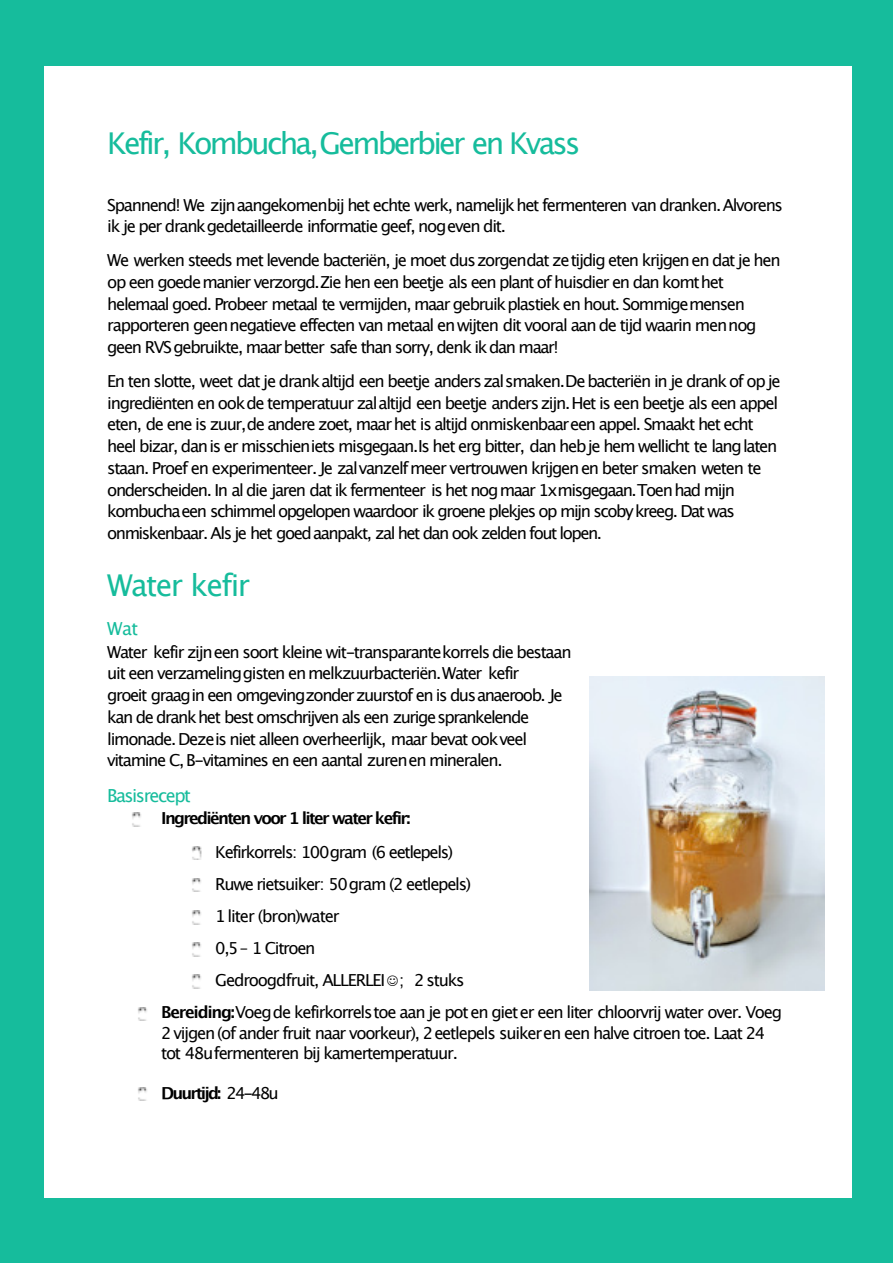
<style>
.page{position:relative;width:893px;height:1263px;background:#fff}
.page>*{position:absolute;margin:0;border:0;box-sizing:border-box;transform-origin:0 0}
.t1{font:30px "Lucida Grande";letter-spacing:-.095em;color:#16bc9c}
.t2{font:30px "Lucida Grande";letter-spacing:-.055em;color:#16bc9c}
.t3{font:18px "Lucida Grande";letter-spacing:-.08em;color:#16bc9c}
.t4{font:16.5px/21.8px "Lucida Grande";letter-spacing:-.08em;color:#000}
.t5{font:700 16.5px "Lucida Grande";letter-spacing:-.105em;color:#000}
.s1{font-weight:700}
.s2{font-weight:400}
</style>
<div class="page">
<img style="left:589px;top:676px;width:236px;height:314px">
<img style="left:132px;top:813px;width:9px;height:13px">
<img style="left:192px;top:846px;width:10px;height:14px">
<img style="left:192px;top:878px;width:9px;height:14px">
<img style="left:192px;top:910px;width:9px;height:14px">
<svg style="left:192px;top:943px;width:9px;height:13px"></svg>
<svg style="left:192px;top:975px;width:9px;height:13px"></svg>
<svg style="left:138px;top:1007px;width:9px;height:13px"></svg>
<img style="left:138px;top:1087px;width:9px;height:14px">
<div style="left:0;top:0;width:893px;height:66px;background:#16bc9c"></div>
<div style="left:0;top:1198px;width:893px;height:65px;background:#16bc9c"></div>
<div style="left:0;top:0;width:44px;height:1229px;background:#16bc9c"></div>
<div style="left:852px;top:8px;width:41px;height:1255px;background:#16bc9c"></div>
<h1 class="t1" style="left:107px;top:126px;width:475px">Kefir, Kombucha,Gemberbier en Kvass</h1>
<p class="t4" style="left:107px;top:194px;width:677px">Spannend! We zijnaangekomenbij het echte werk, namelijk het fermenteren van dranken. Alvorens ik je per drankgedetailleerde informatie geef, nogeven dit.</p>
<p class="t4" style="left:107px;top:249px;width:675px">We werken steeds met levende bacteriën, je moet duszorgendat zetijdig eten krijgen en dat je hen op een goede manier verzorgd.Zie hen een beetje als een plant of huisdier en dan komt het helemaal goed. Probeer metaal te vermijden, maar gebruik plastiek en hout. Sommigemensen rapporteren geennegatieve effecten van metaal en wijten dit vooral aan de tijd waarin mennog geen RVS gebruikte, maar better safe than sorry, denk ik dan maar!</p>
<p class="t4" style="left:107px;top:370px;width:675px">En ten slotte, weet dat je drank altijd een beetje anders zalsmaken.De bacteriën in je drank of op je ingrediënten en ookde temperatuur zalaltijd een beetje anders zijn.Het is een beetje als een appel eten, de ene is zuur,de andere zoet, maar het is altijd onmiskenbaareen appel. Smaakt het echt heel bizar, dan is er misschieniets misgegaan.Is het erg bitter, dan heb je hem wellicht te lang laten staan. Proef en experimenteer. Je zalvanzelf meer vertrouwen krijgen en beter smaken weten te onderscheiden. In al die jaren dat ik fermenteer is het nog maar 1xmisgegaan.Toen had mijn kombuchaeen schimmel opgelopen waardoor ik groene plekjes op mijn scoby kreeg. Dat was onmiskenbaar. Als je het goed aanpakt, zal het dan ook zelden fout lopen.</p>
<h1 class="t2" style="left:107px;top:568px;width:144px">Water kefir</h1>
<p class="t3" style="left:107px;top:619px;width:33px">Wat</p>
<p class="t4" style="left:107px;top:641px;width:466px">Water kefir zijneen soort kleine wit-transparantekorrels die bestaan uit een verzamelinggisten en melkzuurbacteriën.Water kefir<br>groeit graagin een omgevingzonder zuurstof en is dusanaeroob. Je kan de drank het best omschrijven als een zurigesprankelende limonade. Dezeis niet alleen overheerlijk, maar bevat ookveel vitamine C, B-vitamines en een aantal zurenen mineralen.</p>
<p class="t3" style="left:107px;top:785px;width:85px">Basisrecept</p>
<p class="t5" style="left:161px;top:805px;width:251px">Ingrediënten voor 1 liter water kefir:</p>
<p class="t4" style="left:215px;top:841px;width:240px">Kefirkorrels: 100gram (6 eetlepels)</p>
<p class="t4" style="left:215px;top:873px;width:257px">Ruwe rietsuiker: 50gram (2 eetlepels)</p>
<p class="t4" style="left:215px;top:905px;width:126px">1 liter (bron)water</p>
<p class="t4" style="left:215px;top:938px;width:102px">0,5 – 1 Citroen</p>
<p class="t4" style="left:215px;top:970px;width:251px">Gedroogdfruit, ALLERLEI☺; 2 stuks</p>
<p class="t4" style="left:161px;top:1002px;width:622px"><span class="s1">Bereiding:</span>Voegde kefirkorrelstoe aan je pot en giet er een liter chloorvrij water over. Voeg</p>
<p class="t4" style="left:161px;top:1023px;width:606px;line-height:20px">2 vijgen (of ander fruit naar voorkeur), 2eetlepels suikeren een halve citroen toe. Laat 24 tot 48ufermenteren bij kamertemperatuur.</p>
<p class="t5" style="left:161px;top:1080px;width:119px">Duurtijd: <span class="s2">24-48u</span></p>
</div>
